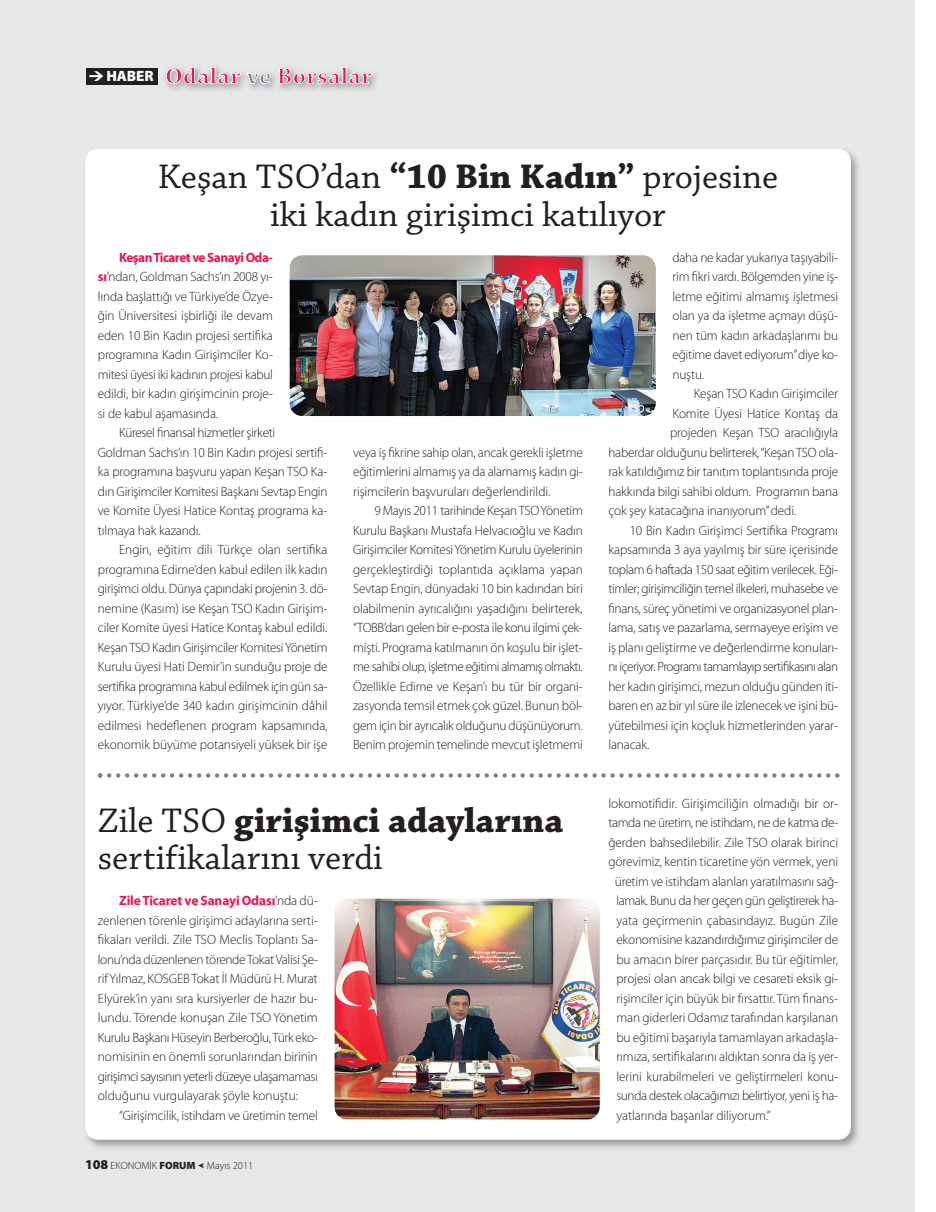
<style>
.page{position:relative;width:936px;height:1212px;background:#fff}
.page>*{position:absolute;margin:0;border:0;box-sizing:border-box;transform-origin:0 0}
.t1{font:36px/37.5px "Chaparral Pro";color:#231f20}
.t2{font:900 15px "Myriad Pro";letter-spacing:-.005em;color:#fff}
.t3{font:300 13.5px/19.5px "Myriad Pro";letter-spacing:-.01em;color:#231f20;text-align:justify}
.t4{font:300 13.5px "Myriad Pro";letter-spacing:-.03em;color:#231f20}
.t5{font:300 13.5px "Myriad Pro";letter-spacing:-.04em;color:#231f20}
.t6{font:300 10.5px "Myriad Pro";color:#231f20}
.s1{font-weight:700}
.s2{font-weight:700;color:#ed1450}
.s3{font-weight:900;font-size:13.5px}
.s4{font-weight:900}
</style>
<div class="page">
<div style="left:0;top:0;width:914px;height:1212px;background:#e6e7e9"></div>
<div style="left:85px;top:149px;width:765px;height:991px;background:#fff;border-radius:13px"></div>
<div style="left:86px;top:68px;width:72px;height:17px;background:#231f20"></div>
<svg style="left:278px;top:67px;width:94px;height:17px"></svg>
<svg style="left:166px;top:67px;width:104px;height:17px"></svg>
<svg style="left:98px;top:773px;width:741px;height:5px"></svg>
<img style="left:334px;top:898px;width:266px;height:221px;border-radius:13px">
<img style="left:289px;top:255px;width:367px;height:161px;border-radius:13px">
<p class="t2" style="left:106px;top:67px;width:49px">HABER</p>
<h1 class="t1" style="left:158px;top:161px;width:622px;text-align:center">Keşan TSO’dan <span class="s1">“10 Bin Kadın”</span> projesine iki kadın girişimci katılıyor</h1>
<p class="t3" style="left:98px;top:248px;width:177px;text-indent:21px"><span class="s2">Keşan Ticaret ve Sanayi Oda&shy;sı</span>’ndan, Goldman Sachs’ın 2008 yı&shy;lında başlattığı ve Türkiye’de Özye&shy;ğin Üniversitesi işbirliği ile devam eden 10 Bin Kadın projesi sertifika programına Kadın Girişimciler Ko&shy;mitesi üyesi iki kadının projesi kabul edildi, bir kadın girişimcinin proje&shy;si de kabul aşamasında.</p>
<p class="t3" style="left:98px;top:424px;width:231px;text-align:left;text-indent:21px">Küresel finansal hizmetler şirketi<br>Goldman Sachs’ın 10 Bin Kadın projesi sertifi&shy;ka programına başvuru yapan Keşan TSO Ka&shy;dın Girişimciler Komitesi Başkanı Sevtap Engin ve Komite Üyesi Hatice Kontaş programa ka&shy;tılmaya hak kazandı.</p>
<p class="t3" style="left:98px;top:541px;width:231px;text-indent:21px">Engin, eğitim dili Türkçe olan sertifika programına Edirne’den kabul edilen ilk kadın girişimci oldu. Dünya çapındaki projenin 3. dö&shy;nemine (Kasım) ise Keşan TSO Kadın Girişim&shy;ciler Komite üyesi Hatice Kontaş kabul edildi.<br>Keşan TSO Kadın Girişimciler Komitesi Yönetim Kurulu üyesi Hati Demir’in sunduğu proje de sertifika programına kabul edilmek için gün sa&shy;yıyor. Türkiye’de 340 kadın girişimcinin dâhil edilmesi hedeflenen program kapsamında, ekonomik büyüme potansiyeli yüksek bir işe</p>
<p class="t3" style="left:353px;top:443px;width:231px">veya iş fikrine sahip olan, ancak gerekli işletme eğitimlerini almamış ya da alamamış kadın gi&shy;rişimcilerin başvuruları değerlendirildi.</p>
<p class="t3" style="left:353px;top:502px;width:231px;text-indent:21px">9 Mayıs 2011 tarihinde Keşan TSO Yönetim Kurulu Başkanı Mustafa Helvacıoğlu ve Kadın Girişimciler Komitesi Yönetim Kurulu üyelerinin gerçekleştirdiği toplantıda açıklama yapan Sevtap Engin, dünyadaki 10 bin kadından biri olabilmenin ayrıcalığını yaşadığını belirterek, “TOBB’dan gelen bir e-posta ile konu ilgimi çek&shy;mişti. Programa katılmanın ön koşulu bir işlet&shy;me sahibi olup, işletme eğitimi almamış olmaktı.<br>Özellikle Edirne ve Keşan’ı bu tür bir organi&shy;zasyonda temsil etmek çok güzel. Bunun böl&shy;gem için bir ayrıcalık olduğunu düşünüyorum.<br>Benim projemin temelinde mevcut işletmemi</p>
<h1 class="t1" style="left:98px;top:805px;width:467px">Zile TSO <span class="s1">girişimci adaylarına </span>sertifikalarını verdi</h1>
<p class="t3" style="left:98px;top:892px;width:222px;text-indent:21px"><span class="s2">Zile Ticaret ve Sanayi Odası</span>’nda dü&shy;zenlenen törenle girişimci adaylarına serti&shy;fikaları verildi. Zile TSO Meclis Toplantı Sa&shy;lonu’nda düzenlenen törende Tokat Valisi Şe&shy;rif Yılmaz, KOSGEB Tokat İl Müdürü H. Murat Elyürek’in yanı sıra kursiyerler de hazır bu&shy;lundu. Törende konuşan Zile TSO Yönetim Kurulu Başkanı Hüseyin Berberoğlu, Türk eko&shy;nomisinin en önemli sorunlarından birinin girişimci sayısının yeterli düzeye ulaşamaması olduğunu vurgulayarak şöyle konuştu:</p>
<p class="t3" style="left:119px;top:1106px;width:200px">“Girişimcilik, istihdam ve üretimin temel</p>
<p class="t6" style="left:85px;top:1161px;width:170px"><span class="s3">108</span> EKONOMİK <span class="s4">FORUM</span> ● Mayıs 2011</p>
<p class="t3" style="left:672px;top:248px;width:167px">daha ne kadar yukarıya taşıyabili&shy;rim fikri vardı. Bölgemden yine iş&shy;letme eğitimi almamış işletmesi olan ya da işletme açmayı düşü&shy;nen tüm kadın arkadaşlarımı bu eğitime davet ediyorum” diye ko&shy;nuştu.</p>
<p class="t3" style="left:693px;top:385px;width:146px">Keşan TSO Kadın Girişimciler</p>
<p class="t3" style="left:672px;top:404px;width:167px">Komite Üyesi Hatice Kontaş da</p>
<p class="t3" style="left:670px;top:424px;width:170px">projeden Keşan TSO aracılığıyla</p>
<p class="t3" style="left:608px;top:443px;width:231px">haberdar olduğunu belirterek, “Keşan TSO ola-</p>
<p class="t3" style="left:608px;top:463px;width:231px">rak katıldığımız bir tanıtım toplantısında proje</p>
<p class="t3" style="left:608px;top:482px;width:231px">hakkında bilgi sahibi oldum. Programın bana</p>
<p class="t3" style="left:608px;top:502px;width:189px">çok şey katacağına inanıyorum” dedi.</p>
<p class="t3" style="left:629px;top:521px;width:210px">10 Bin Kadın Girişimci Sertifika Programı</p>
<p class="t3" style="left:608px;top:541px;width:231px">kapsamında 3 aya yayılmış bir süre içerisinde</p>
<p class="t3" style="left:608px;top:560px;width:231px">toplam 6 haftada 150 saat eğitim verilecek. Eği-</p>
<p class="t4" style="left:608px;top:583px;width:231px">timler; girişimciliğin temel ilkeleri, muhasebe ve</p>
<p class="t3" style="left:608px;top:599px;width:231px">finans, süreç yönetimi ve organizasyonel plan-</p>
<p class="t3" style="left:608px;top:619px;width:231px">lama, satış ve pazarlama, sermayeye erişim ve</p>
<p class="t3" style="left:608px;top:638px;width:231px">iş planı geliştirme ve değerlendirme konuları-</p>
<p class="t5" style="left:608px;top:661px;width:231px">nı içeriyor. Programı tamamlayıp sertifikasını alan</p>
<p class="t3" style="left:608px;top:677px;width:231px">her kadın girişimci, mezun olduğu günden iti-</p>
<p class="t3" style="left:608px;top:697px;width:231px">baren en az bir yıl süre ile izlenecek ve işini bü-</p>
<p class="t3" style="left:608px;top:716px;width:231px">yütebilmesi için koçluk hizmetlerinden yarar-</p>
<p class="t3" style="left:608px;top:736px;width:43px">lanacak.</p>
<p class="t3" style="left:608px;top:794px;width:231px">lokomotifidir. Girişimciliğin olmadığı bir or-</p>
<p class="t4" style="left:608px;top:817px;width:231px">tamda ne üretim, ne istihdam, ne de katma de-</p>
<p class="t3" style="left:608px;top:833px;width:231px">ğerden bahsedilebilir. Zile TSO olarak birinci</p>
<p class="t3" style="left:608px;top:853px;width:231px">görevimiz, kentin ticaretine yön vermek, yeni</p>
<p class="t3" style="left:615px;top:872px;width:225px">üretim ve istihdam alanları yaratılmasını sağ-</p>
<p class="t4" style="left:616px;top:895px;width:223px">lamak. Bunu da her geçen gün geliştirerek ha-</p>
<p class="t3" style="left:616px;top:911px;width:223px">yata geçirmenin çabasındayız. Bugün Zile</p>
<p class="t3" style="left:616px;top:931px;width:223px">ekonomisine kazandırdığımız girişimciler de</p>
<p class="t3" style="left:616px;top:950px;width:223px">bu amacın birer parçasıdır. Bu tür eğitimler,</p>
<p class="t3" style="left:616px;top:970px;width:223px">projesi olan ancak bilgi ve cesareti eksik gi-</p>
<p class="t3" style="left:616px;top:989px;width:223px">rişimciler için büyük bir fırsattır. Tüm finans-</p>
<p class="t3" style="left:616px;top:1009px;width:223px">man giderleri Odamız tarafından karşılanan</p>
<p class="t3" style="left:616px;top:1028px;width:223px">bu eğitimi başarıyla tamamlayan arkadaşla-</p>
<p class="t3" style="left:616px;top:1048px;width:223px">rımıza, sertifikalarını aldıktan sonra da iş yer-</p>
<p class="t3" style="left:616px;top:1067px;width:223px">lerini kurabilmeleri ve geliştirmeleri konu-</p>
<p class="t3" style="left:616px;top:1087px;width:223px">sunda destek olacağımızı belirtiyor, yeni iş ha-</p>
<p class="t3" style="left:616px;top:1106px;width:156px">yatlarında başarılar diliyorum.”</p>
</div>
